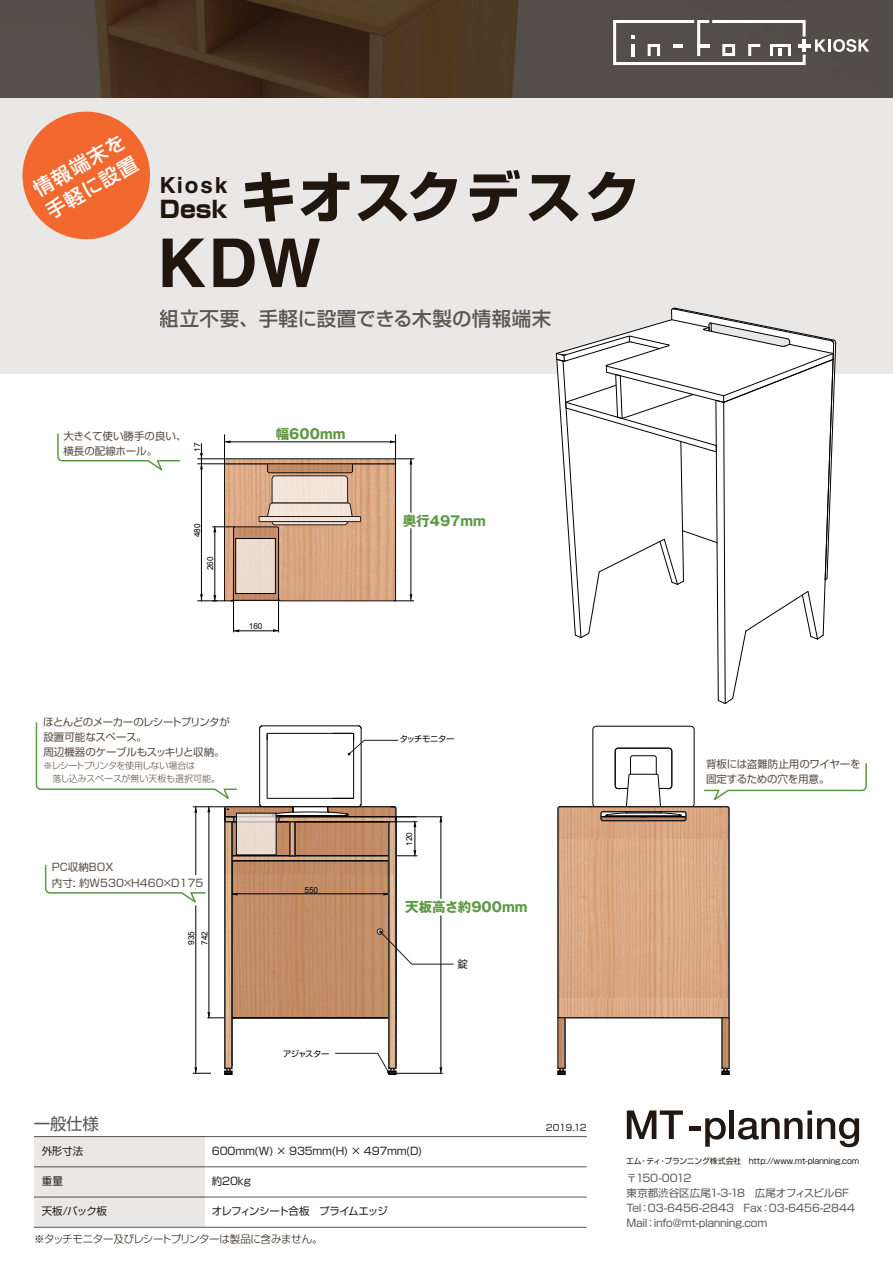
<style>
.page{position:relative;width:893px;height:1263px;background:#fff}
.page>*{position:absolute;margin:0;border:0;box-sizing:border-box;transform-origin:0 0}
.t1{font:700 67.5px "Helvetica";color:#1f170e}
.t2{font:700 55.5px "Shin Go Pro";letter-spacing:.05em;color:#1f170e}
.t3{font:800 23.1px "Shin Go Pro";color:#1f170e}
.t4{font:700 22.35px "Helvetica";letter-spacing:.09em;color:#1f170e}
.t5{font:500 19.5px "Shin Go Pro";letter-spacing:.015em;color:#21180f}
.t6{font:500 19.5px/25.5px "Shin Go Pro";color:#fff}
.t7{font:16.5px "Shin Go Pro";color:#57585a}
.t8{font:700 13.5px "Gothic MB101 Pro";color:#5c9845}
.t9{font:10.5px/14.9px "Shin Go Pro";letter-spacing:-.02em;color:#57585a}
.t10{font:10.5px/15px "Shin Go Pro";letter-spacing:-.03em;color:#5a4d43}
.t11{font:10.5px "Shin Go Pro";letter-spacing:-.025em;color:#231f20}
.t12{font:300 10.5px "Shin Go Pro";letter-spacing:-.035em;color:#211814}
.t13{font:10.5px/15px "Shin Go Pro";color:#211814}
.t14{font:10.5px/15px "Shin Go Pro";color:#5a4d43}
.t15{font:10.5px "Shin Go Pro";letter-spacing:-.075em;color:#231f20}
.t16{font:10.5px "Gothic MB101 Pro";color:#211814}
.t17{font:300 9px/13.5px "Shin Go Pro";letter-spacing:-.02em;color:#5a4d43}
.t18{font:9px "Shin Go Pro";letter-spacing:-.065em;color:#231f20}
.t19{font:8.25px/13.2px "Arial";color:#000}
.t20{font:8.25px "Shin Go Pro";letter-spacing:-.03em;color:#000}
.t21{font:8.25px "Shin Go Pro";letter-spacing:-.055em;color:#000}
.t22{font:7.8px "Shin Go Pro";letter-spacing:-.02em;color:#211814}
</style>
<div class="page">
<div style="left:0;top:98px;width:893px;height:276px;background:#e9e8e7"></div>
<svg style="left:22px;top:111px;width:129px;height:129px"></svg>
<svg style="left:0;top:0;width:893px;height:98px;background:#4c3d30"></svg>
<svg style="left:555px;top:307px;width:281px;height:397px"></svg>
<hr style="left:34px;top:1136px;width:553px;height:1px;background:#57585a">
<hr style="left:34px;top:1166px;width:553px;height:1px;background:#57585a">
<hr style="left:34px;top:1197px;width:553px;height:1px;background:#57585a">
<hr style="left:34px;top:1227px;width:553px;height:1px;background:#57585a">
<div style="left:34px;top:1136px;width:170px;height:91px;background:#e9e8e7"></div>
<svg style="left:613px;top:20px;width:256px;height:45px"></svg>
<svg style="left:627px;top:1110px;width:56px;height:29px"></svg>
<hr style="left:689px;top:1126px;width:12px;height:4px;background:#211814">
<svg style="left:705px;top:1118px;width:21px;height:29px"></svg>
<hr style="left:730px;top:1110px;width:4px;height:29px;background:#211814">
<svg style="left:738px;top:1110px;width:121px;height:37px"></svg>
<hr style="left:233px;top:599px;width:1px;height:33px;background:#000">
<hr style="left:278px;top:595px;width:1px;height:37px;background:#000">
<hr style="left:234px;top:630px;width:45px;height:1px;background:#000">
<svg style="left:198px;top:434px;width:217px;height:167px"></svg>
<svg style="left:57px;top:433px;width:124px;height:38px"></svg>
<svg style="left:335px;top:1052px;width:61px;height:21px"></svg>
<hr style="left:396px;top:1073px;width:46px;height:1px;background:#000">
<hr style="left:440px;top:817px;width:1px;height:256px;background:#000">
<svg style="left:439px;top:1067px;width:3px;height:6px"></svg>
<svg style="left:224px;top:1019px;width:9px;height:50px"></svg>
<svg style="left:388px;top:1019px;width:9px;height:50px"></svg>
<svg style="left:226px;top:1019px;width:5px;height:48px"></svg>
<div style="left:390px;top:823px;width:5px;height:244px;background:#ddb796"></div>
<hr style="left:195px;top:807px;width:1px;height:266px;background:#000">
<svg style="left:193px;top:1067px;width:17px;height:7px"></svg>
<svg style="left:224px;top:1070px;width:9px;height:5px"></svg>
<svg style="left:388px;top:1070px;width:9px;height:5px"></svg>
<svg style="left:35px;top:722px;width:419px;height:297px"></svg>
<div style="left:592px;top:726px;width:102px;height:81px;border:1px solid #030303;border-radius:3px"></div>
<svg style="left:721px;top:1019px;width:9px;height:50px"></svg>
<svg style="left:557px;top:1070px;width:9px;height:5px"></svg>
<svg style="left:721px;top:1070px;width:9px;height:5px"></svg>
<svg style="left:557px;top:1019px;width:9px;height:50px"></svg>
<div style="left:723px;top:1018px;width:5px;height:49px;background:#c28961"></div>
<svg style="left:559px;top:1019px;width:5px;height:48px"></svg>
<svg style="left:557px;top:747px;width:310px;height:272px"></svg>
<h3 class="t6" style="left:27px;top:178px;width:104px;rotate:-30deg">情報端末を手軽に設置</h3>
<h3 class="t4" style="left:160px;top:171px;width:69px">Kiosk</h3>
<h3 class="t3" style="left:160px;top:191px;width:69px">Desk</h3>
<h2 class="t2" style="left:241px;top:153px;width:401px">キオスクデスク</h2>
<h1 class="t1" style="left:157px;top:222px;width:166px">KDW</h1>
<h3 class="t5" style="left:160px;top:302px;width:393px">組立不要、手軽に設置できる木製の情報端末</h3>
<p class="t14" style="left:63px;top:427px;width:125px">大きくて使い勝手の良い、横長の配線ホール。</p>
<p class="t19" style="left:190px;top:452px;width:11px;rotate:-90deg">17</p>
<p class="t19" style="left:190px;top:537px;width:15px;rotate:-90deg">480</p>
<p class="t19" style="left:203px;top:570px;width:15px;rotate:-90deg">260</p>
<p class="t8" style="left:276px;top:422px;width:71px">幅600mm</p>
<p class="t19" style="left:249px;top:619px;width:15px">160</p>
<p class="t10" style="left:43px;top:713px;width:188px">ほとんどのメーカーのレシートプリンタが設置可能なスペース。<br>周辺機器のケーブルもスッキリと収納。</p>
<p class="t17" style="left:43px;top:757px;width:178px">※レシートプリンタを使用しない場合は<br>　落し込みスペースが無い天板も選択可能。</p>
<p class="t13" style="left:52px;top:859px;width:153px">PC収納BOX<br>内寸: 約W530×H460×D175</p>
<p class="t19" style="left:185px;top:945px;width:15px;rotate:-90deg">935<br>742</p>
<p class="t19" style="left:304px;top:883px;width:15px">550</p>
<p class="t21" style="left:283px;top:1047px;width:48px">アジャスター</p>
<p class="t8" style="left:403px;top:510px;width:85px">奥行497mm</p>
<p class="t20" style="left:400px;top:732px;width:56px">タッチモニター</p>
<p class="t19" style="left:403px;top:846px;width:15px;rotate:-90deg">120</p>
<p class="t8" style="left:405px;top:896px;width:124px">天板高さ約900mm</p>
<p class="t16" style="left:457px;top:955px;width:12px">錠</p>
<h3 class="t7" style="left:34px;top:1110px;width:67px">一般仕様</h3>
<p class="t18" style="left:546px;top:1120px;width:43px">2019.12</p>
<p class="t11" style="left:42px;top:1142px;width:43px">外形寸法</p>
<p class="t11" style="left:42px;top:1172px;width:23px">重量</p>
<p class="t11" style="left:42px;top:1202px;width:67px">天板/バック板</p>
<p class="t11" style="left:212px;top:1142px;width:212px">600mm(W) × 935mm(H) × 497mm(D)</p>
<p class="t11" style="left:212px;top:1172px;width:41px">約20kg</p>
<p class="t15" style="left:212px;top:1202px;width:178px">オレフィンシート合板　プライムエッジ</p>
<p class="t12" style="left:34px;top:1230px;width:290px">※タッチモニター及びレシートプリンターは製品に含みません。</p>
<p class="t10" style="left:706px;top:755px;width:156px">背板には盗難防止用のワイヤーを固定するための穴を用意。</p>
<p class="t22" style="left:626px;top:1154px;width:235px">エム・ティ・プランニング株式会社　http://www.mt-planning.com</p>
<p class="t9" style="left:627px;top:1170px;width:230px">〒150-0012<br>東京都渋谷区広尾1-3-18　広尾オフィスビル6F<br>Tel：03-6456-2843　Fax：03-6456-2844<br>Mail：info@mt-planning.com</p>
</div>
